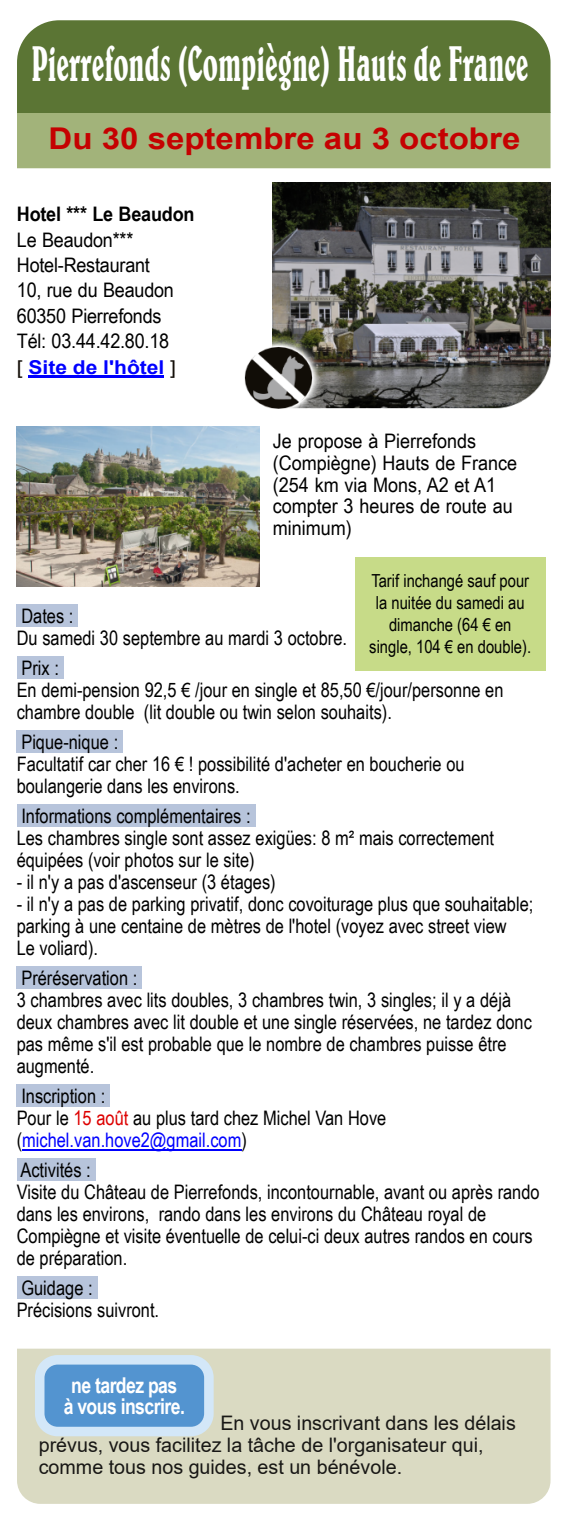
<style>
.page{position:relative;width:568px;height:1531px;background:#fff}
.page>*{position:absolute;margin:0;border:0;box-sizing:border-box;transform-origin:0 0}
.t1{font:condensed 50.6px "Belwe BT";color:#fff;scale:.61 1}
.t2{font:700 30px "Arial";color:#c50101;scale:1.1 1}
.t3{font:700 21.8px/21.8px "Arial Narrow";letter-spacing:-.025em;color:#fff;text-align:center}
.t4{font:20px/22px "Arial Narrow";color:#000}
.t5{font:20px/21.8px "Arial Narrow";color:#000;scale:1.1 1}
.t6{font:20px/22px "Arial";color:#181715}
.t7{font:700 20px "Arial Narrow";letter-spacing:-.01em;color:#000;scale:1.1 1}
.t8{font:700 19px "Arial";color:#00f;scale:1.1 1}
.t9{font:18px/22px "Arial Narrow";color:#000;text-align:center}
.s1{font-weight:400;color:#120d07}
.s2{color:#d00}
.s3{color:#00f}
</style>
<div class="page">
<img style="left:17px;top:426px;width:242px;height:161px">
<div style="left:17px;top:112px;width:533px;height:56px;background:#a2b37a"></div>
<div style="left:17px;top:1348px;width:533px;height:156px;background:#dadac2"></div>
<div style="left:35px;top:1355px;width:178px;height:81px;background:#5394d0;border:10px solid #d3e7f8;border-radius:18px"></div>
<div style="left:17px;top:20px;width:533px;height:92px;background:#5b7534"></div>
<hr style="left:29px;top:376px;width:135px;height:2px;background:#00f">
<div style="left:17px;top:604px;width:61px;height:23px;background:#b7c4db"></div>
<div style="left:17px;top:656px;width:47px;height:23px;background:#b7c4db"></div>
<div style="left:17px;top:730px;width:106px;height:23px;background:#b7c4db"></div>
<div style="left:17px;top:804px;width:238px;height:23px;background:#b7c4db"></div>
<div style="left:17px;top:966px;width:125px;height:23px;background:#b7c4db"></div>
<div style="left:17px;top:1084px;width:93px;height:23px;background:#b7c4db"></div>
<div style="left:17px;top:1158px;width:78px;height:23px;background:#b7c4db"></div>
<div style="left:17px;top:1276px;width:80px;height:23px;background:#b7c4db"></div>
<hr style="left:22px;top:1149px;width:219px;height:1px;background:#00f">
<img style="left:273px;top:183px;width:277px;height:225px">
<img style="left:244px;top:333px;width:82px;height:76px">
<div style="left:354px;top:557px;width:191px;height:113px;background:#c7db88"></div>
<h1 class="t1" style="left:31px;top:43px;width:816px">Pierrefonds (Compiègne) Hauts de France</h1>
<h2 class="t2" style="left:48px;top:127px;width:430px">Du 30 septembre au 3 octobre</h2>
<p class="t7" style="left:17px;top:206px;width:163px">Hotel *** Le Beaudon</p>
<p class="t5" style="left:17px;top:229px;width:144px;line-height:25.4px">Le Beaudon***<br>Hotel-Restaurant<br>10, rue du Beaudon<br>60350 Pierrefonds<br>Tél: 03.44.42.80.18</p>
<p class="t8" style="left:17px;top:360px;width:146px"><span class="s1">[</span> Site de l'hôtel <span class="s1">]</span></p>
<p class="t5" style="left:273px;top:432px;width:223px">Je propose à Pierrefonds (Compiègne) Hauts de France (254 km via Mons, A2 et A1 compter 3 heures de route au minimum)</p>
<p class="t9" style="left:369px;top:572px;width:163px">Tarif inchangé sauf pour la nuitée du samedi au dimanche (64 € en single, 104 € en double).</p>
<p class="t4" style="left:17px;top:607px;width:331px">Dates :<br>Du samedi 30 septembre au mardi 3 octobre.</p>
<p class="t4" style="left:17px;top:659px;width:488px">Prix :<br>En demi-pension 92,5 € /jour en single et 85,50 €/jour/personne en chambre double (lit double ou twin selon souhaits).</p>
<p class="t4" style="left:17px;top:733px;width:449px">Pique-nique :<br>Facultatif car cher 16 € ! possibilité d'acheter en boucherie ou boulangerie dans les environs.</p>
<p class="t4" style="left:17px;top:807px;width:478px">Informations complémentaires :<br>Les chambres single sont assez exigües: 8 m² mais correctement équipées (voir photos sur le site)</p>
<p class="t4" style="left:17px;top:873px;width:260px">- il n'y a pas d'ascenseur (3 étages)</p>
<p class="t4" style="left:17px;top:895px;width:518px">- il n'y a pas de parking privatif, donc covoiturage plus que souhaitable; parking à une centaine de mètres de l'hotel (voyez avec street view<br>Le voliard).</p>
<p class="t4" style="left:17px;top:969px;width:516px">Préréservation :<br>3 chambres avec lits doubles, 3 chambres twin, 3 singles; il y a déjà deux chambres avec lit double et une single réservées, ne tardez donc pas même s'il est probable que le nombre de chambres puisse être augmenté.</p>
<p class="t4" style="left:17px;top:1087px;width:371px">Inscription :<br>Pour le <span class="s2">15 août</span> au plus tard chez Michel Van Hove (<span class="s3">michel.van.hove2@gmail.com</span>)</p>
<p class="t4" style="left:17px;top:1161px;width:524px">Activités :<br>Visite du Château de Pierrefonds, incontournable, avant ou après rando dans les environs, rando dans les environs du Château royal de Compiègne et visite éventuelle de celui-ci deux autres randos en cours de préparation.</p>
<p class="t4" style="left:17px;top:1279px;width:144px">Guidage :<br>Précisions suivront.</p>
<p class="t3" style="left:64px;top:1376px;width:123px">ne tardez pas à vous inscrire.</p>
<p class="t6" style="left:39px;top:1413px;width:478px;text-indent:181px">En vous inscrivant dans les délais prévus, vous facilitez la tâche de l'organisateur qui, comme tous nos guides, est un bénévole.</p>
</div>
